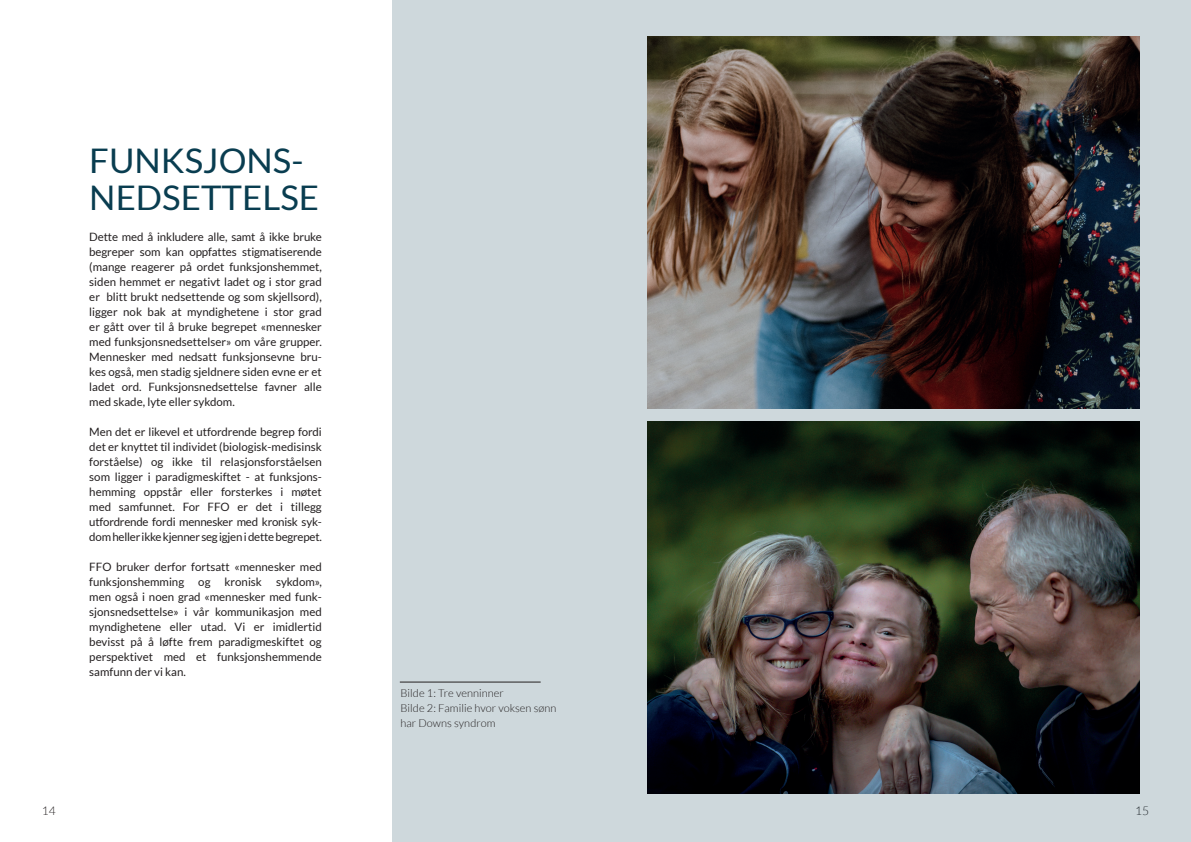
<style>
.page{position:relative;width:1191px;height:842px;background:#fff}
.page>*{position:absolute;margin:0;border:0;box-sizing:border-box;transform-origin:0 0}
.t1{font:33.9px/37px "Lato";color:#093d50}
.t2{font:300 12px "Lato";color:#231f20}
.t3{font:11.5px/15px "Lato";color:#231f20;text-align:justify}
.t4{font:300 11px/15px "Lato";letter-spacing:.005em;color:#231f20}
</style>
<div class="page">
<div style="left:392px;top:0;width:799px;height:842px;background:#ced8dc"></div>
<img style="left:647px;top:36px;width:492px;height:372px">
<img style="left:647px;top:421px;width:492px;height:372px">
<hr style="left:400px;top:682px;width:140px;height:1px;background:#231f20">
<h1 class="t1" style="left:89px;top:142px;width:231px">FUNKSJONS-<br>NEDSETTELSE</h1>
<p class="t3" style="left:89px;top:229px;width:234px">Dette med å inkludere alle, samt å ikke bruke begreper som kan oppfattes stigmatiserende (mange reagerer på ordet funksjonshemmet, siden hemmet er negativt ladet og i stor grad er blitt brukt nedsettende og som skjellsord), ligger nok bak at myndighetene i stor grad er gått over til å bruke begrepet «mennesker med funksjonsnedsettelser» om våre grupper.<br>Mennesker med nedsatt funksjonsevne bru&shy;kes også, men stadig sjeldnere siden evne er et ladet ord. Funksjonsnedsettelse favner alle med skade, lyte eller sykdom.</p>
<p class="t3" style="left:89px;top:424px;width:234px">Men det er likevel et utfordrende begrep fordi det er knyttet til individet (biologisk-medisinsk forståelse) og ikke til relasjonsforståelsen som ligger i paradigmeskiftet - at funksjons&shy;hemming oppstår eller forsterkes i møtet med samfunnet. For FFO er det i tillegg utfordrende fordi mennesker med kronisk syk&shy;dom heller ikke kjenner seg igjen i dette begrepet.</p>
<p class="t3" style="left:89px;top:559px;width:234px">FFO bruker derfor fortsatt «mennesker med funksjonshemming og kronisk sykdom», men også i noen grad «mennesker med funk&shy;sjonsnedsettelse» i vår kommunikasjon med myndighetene eller utad. Vi er imidlertid bevisst på å løfte frem paradigmeskiftet og perspektivet med et funksjonshemmende samfunn der vi kan.</p>
<p class="t4" style="left:400px;top:685px;width:157px">Bilde 1: Tre venninner<br>Bilde 2: Familie hvor voksen sønn har Downs syndrom</p>
<p class="t2" style="left:42px;top:804px;width:15px">14</p>
<p class="t2" style="left:1135px;top:804px;width:15px">15</p>
</div>
